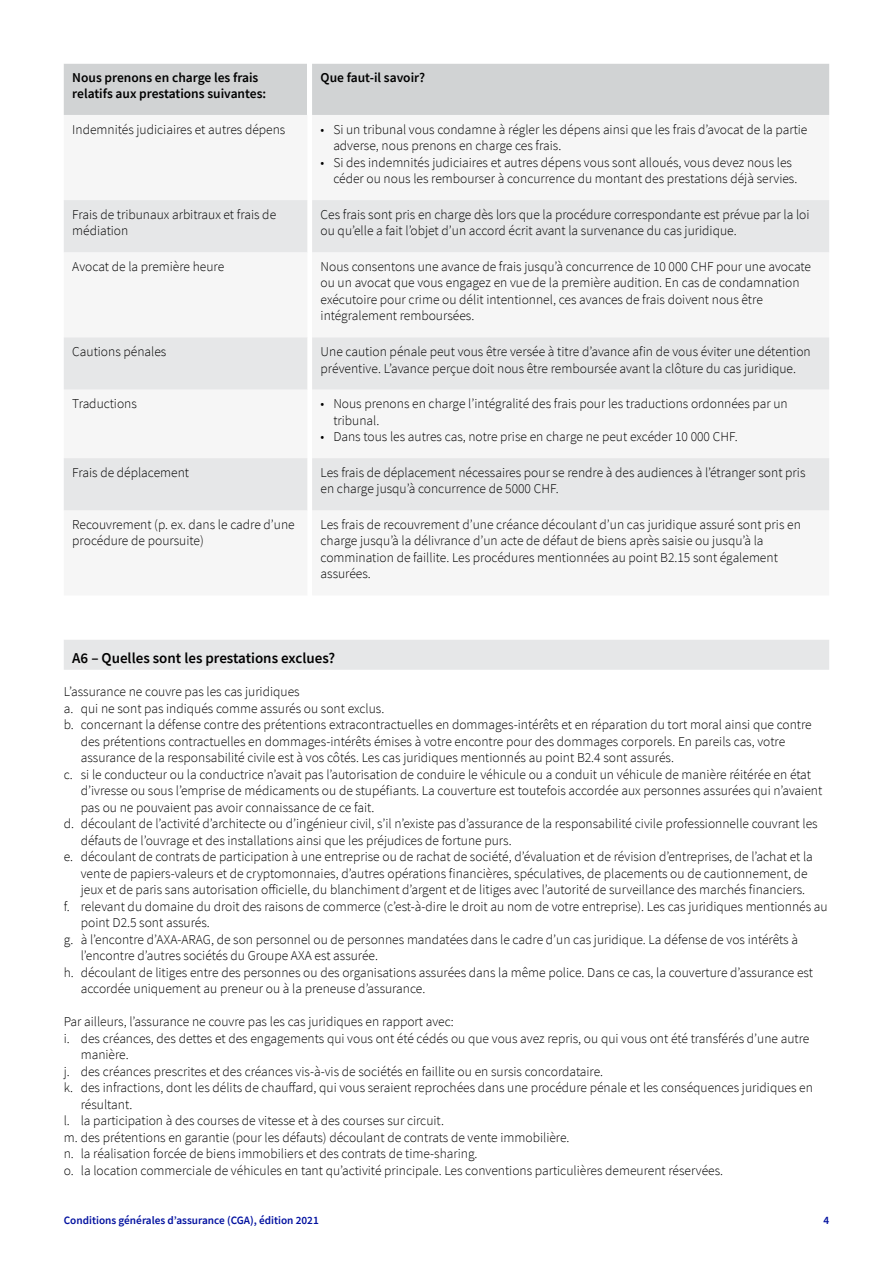
<style>
.page{position:relative;width:893px;height:1263px;background:#fff}
.page>*{position:absolute;margin:0;border:0;box-sizing:border-box;transform-origin:0 0}
.t1{font:600 15px "Source Sans Pro";color:#000}
.t2{font:300 13.5px/16.5px "Source Sans Pro";color:#000}
.t3{font:600 13.5px/15.5px "Source Sans Pro";color:#000}
.t4{font:600 11.25px "Source Sans Pro";color:#00109f}
</style>
<div class="page">
<div style="left:64px;top:640px;width:765px;height:30px;background:#e6e7e8"></div>
<svg style="left:64px;top:64px;width:765px;height:447px"></svg>
<p class="t3" style="left:72px;top:70px;width:195px">Nous prenons en charge les frais relatifs aux prestations suivantes:</p>
<p class="t3" style="left:321px;top:70px;width:106px">Que faut-il savoir?</p>
<p class="t2" style="left:72px;top:121px;width:215px">Indemnités judiciaires et autres dépens</p>
<p class="t2" style="left:333px;top:121px;width:476px;text-indent:-13px">• Si un tribunal vous condamne à régler les dépens ainsi que les frais d’avocat de la partie adverse, nous prenons en charge ces frais.</p>
<p class="t2" style="left:333px;top:154px;width:465px;text-indent:-13px">• Si des indemnités judiciaires et autres dépens vous sont alloués, vous devez nous les céder ou nous les rembourser à concurrence du montant des prestations déjà servies.</p>
<p class="t2" style="left:72px;top:206px;width:205px">Frais de tribunaux arbitraux et frais de médiation</p>
<p class="t2" style="left:321px;top:206px;width:490px">Ces frais sont pris en charge dès lors que la procédure correspondante est prévue par la loi ou qu’elle a fait l’objet d’un accord écrit avant la survenance du cas juridique.</p>
<p class="t2" style="left:72px;top:258px;width:153px">Avocat de la première heure</p>
<p class="t2" style="left:321px;top:258px;width:492px">Nous consentons une avance de frais jusqu’à concurrence de 10 000 CHF pour une avocate ou un avocat que vous engagez en vue de la première audition. En cas de condamnation exécutoire pour crime ou délit intentionnel, ces avances de frais doivent nous être intégralement remboursées.</p>
<p class="t2" style="left:72px;top:343px;width:96px">Cautions pénales</p>
<p class="t2" style="left:321px;top:343px;width:492px">Une caution pénale peut vous être versée à titre d’avance afin de vous éviter une détention préventive. L’avance perçue doit nous être remboursée avant la clôture du cas juridique.</p>
<p class="t2" style="left:72px;top:395px;width:66px">Traductions</p>
<p class="t2" style="left:333px;top:395px;width:456px;text-indent:-13px">• Nous prenons en charge l’intégralité des frais pour les traductions ordonnées par un tribunal.</p>
<p class="t2" style="left:321px;top:428px;width:419px">• Dans tous les autres cas, notre prise en charge ne peut excéder 10 000 CHF.</p>
<p class="t2" style="left:72px;top:464px;width:118px">Frais de déplacement</p>
<p class="t2" style="left:321px;top:464px;width:486px">Les frais de déplacement nécessaires pour se rendre à des audiences à l’étranger sont pris en charge jusqu’à concurrence de 5000 CHF.</p>
<p class="t2" style="left:72px;top:516px;width:224px">Recouvrement (p. ex. dans le cadre d’une procédure de poursuite)</p>
<p class="t2" style="left:321px;top:516px;width:482px">Les frais de recouvrement d’une créance découlant d’un cas juridique assuré sont pris en charge jusqu’à la délivrance d’un acte de défaut de biens après saisie ou jusqu’à la commination de faillite. Les procédures mentionnées au point B2.15 sont également assurées.</p>
<p class="t1" style="left:72px;top:648px;width:264px">A6 – Quelles sont les prestations exclues?</p>
<p class="t2" style="left:64px;top:684px;width:237px">L’assurance ne couvre pas les cas juridiques</p>
<p class="t2" style="left:64px;top:700px;width:322px">a. qui ne sont pas indiqués comme assurés ou sont exclus.</p>
<p class="t2" style="left:64px;top:717px;width:749px">b. concernant la défense contre des prétentions extracontractuelles en dommages-intérêts et en réparation du tort moral ainsi que contre</p>
<p class="t2" style="left:81px;top:733px;width:706px">des prétentions contractuelles en dommages-intérêts émises à votre encontre pour des dommages corporels. En pareils cas, votre</p>
<p class="t2" style="left:81px;top:750px;width:595px">assurance de la responsabilité civile est à vos côtés. Les cas juridiques mentionnés au point B2.4 sont assurés.</p>
<p class="t2" style="left:64px;top:766px;width:749px">c. si le conducteur ou la conductrice n’avait pas l’autorisation de conduire le véhicule ou a conduit un véhicule de manière réitérée en état</p>
<p class="t2" style="left:81px;top:783px;width:743px">d’ivresse ou sous l’emprise de médicaments ou de stupéfiants. La couverture est toutefois accordée aux personnes assurées qui n’avaient</p>
<p class="t2" style="left:81px;top:799px;width:295px">pas ou ne pouvaient pas avoir connaissance de ce fait.</p>
<p class="t2" style="left:64px;top:816px;width:755px">d. découlant de l’activité d’architecte ou d’ingénieur civil, s’il n’existe pas d’assurance de la responsabilité civile professionnelle couvrant les</p>
<p class="t2" style="left:81px;top:832px;width:432px">défauts de l’ouvrage et des installations ainsi que les préjudices de fortune purs.</p>
<p class="t2" style="left:64px;top:849px;width:751px">e. découlant de contrats de participation à une entreprise ou de rachat de société, d’évaluation et de révision d’entreprises, de l’achat et la</p>
<p class="t2" style="left:81px;top:865px;width:728px">vente de papiers-valeurs et de cryptomonnaies, d’autres opérations financières, spéculatives, de placements ou de cautionnement, de</p>
<p class="t2" style="left:81px;top:882px;width:726px">jeux et de paris sans autorisation officielle, du blanchiment d’argent et de litiges avec l’autorité de surveillance des marchés financiers.</p>
<p class="t2" style="left:64px;top:898px;width:765px">f. relevant du domaine du droit des raisons de commerce (c’est-à-dire le droit au nom de votre entreprise). Les cas juridiques mentionnés au</p>
<p class="t2" style="left:81px;top:915px;width:131px">point D2.5 sont assurés.</p>
<p class="t2" style="left:64px;top:931px;width:736px">g. à l’encontre d’AXA-ARAG, de son personnel ou de personnes mandatées dans le cadre d’un cas juridique. La défense de vos intérêts à</p>
<p class="t2" style="left:81px;top:948px;width:299px">l’encontre d’autres sociétés du Groupe AXA est assurée.</p>
<p class="t2" style="left:64px;top:964px;width:751px">h. découlant de litiges entre des personnes ou des organisations assurées dans la même police. Dans ce cas, la couverture d’assurance est</p>
<p class="t2" style="left:81px;top:981px;width:346px">accordée uniquement au preneur ou à la preneuse d’assurance.</p>
<p class="t2" style="left:64px;top:1014px;width:391px">Par ailleurs, l’assurance ne couvre pas les cas juridiques en rapport avec:</p>
<p class="t2" style="left:64px;top:1030px;width:747px">i. des créances, des dettes et des engagements qui vous ont été cédés ou que vous avez repris, ou qui vous ont été transférés d’une autre</p>
<p class="t2" style="left:81px;top:1047px;width:50px">manière.</p>
<p class="t2" style="left:64px;top:1063px;width:541px">j. des créances prescrites et des créances vis-à-vis de sociétés en faillite ou en sursis concordataire.</p>
<p class="t2" style="left:64px;top:1080px;width:751px">k. des infractions, dont les délits de chauffard, qui vous seraient reprochées dans une procédure pénale et les conséquences juridiques en</p>
<p class="t2" style="left:81px;top:1096px;width:53px">résultant.</p>
<p class="t2" style="left:64px;top:1113px;width:382px">l. la participation à des courses de vitesse et à des courses sur circuit.</p>
<p class="t2" style="left:64px;top:1129px;width:507px">m. des prétentions en garantie (pour les défauts) découlant de contrats de vente immobilière.</p>
<p class="t2" style="left:64px;top:1146px;width:415px">n. la réalisation forcée de biens immobiliers et des contrats de time-sharing.</p>
<p class="t2" style="left:64px;top:1162px;width:661px">o. la location commerciale de véhicules en tant qu’activité principale. Les conventions particulières demeurent réservées.</p>
<p class="t4" style="left:64px;top:1213px;width:257px">Conditions générales d’assurance (CGA), édition 2021</p>
<p class="t4" style="left:823px;top:1213px;width:7px">4</p>
</div>
